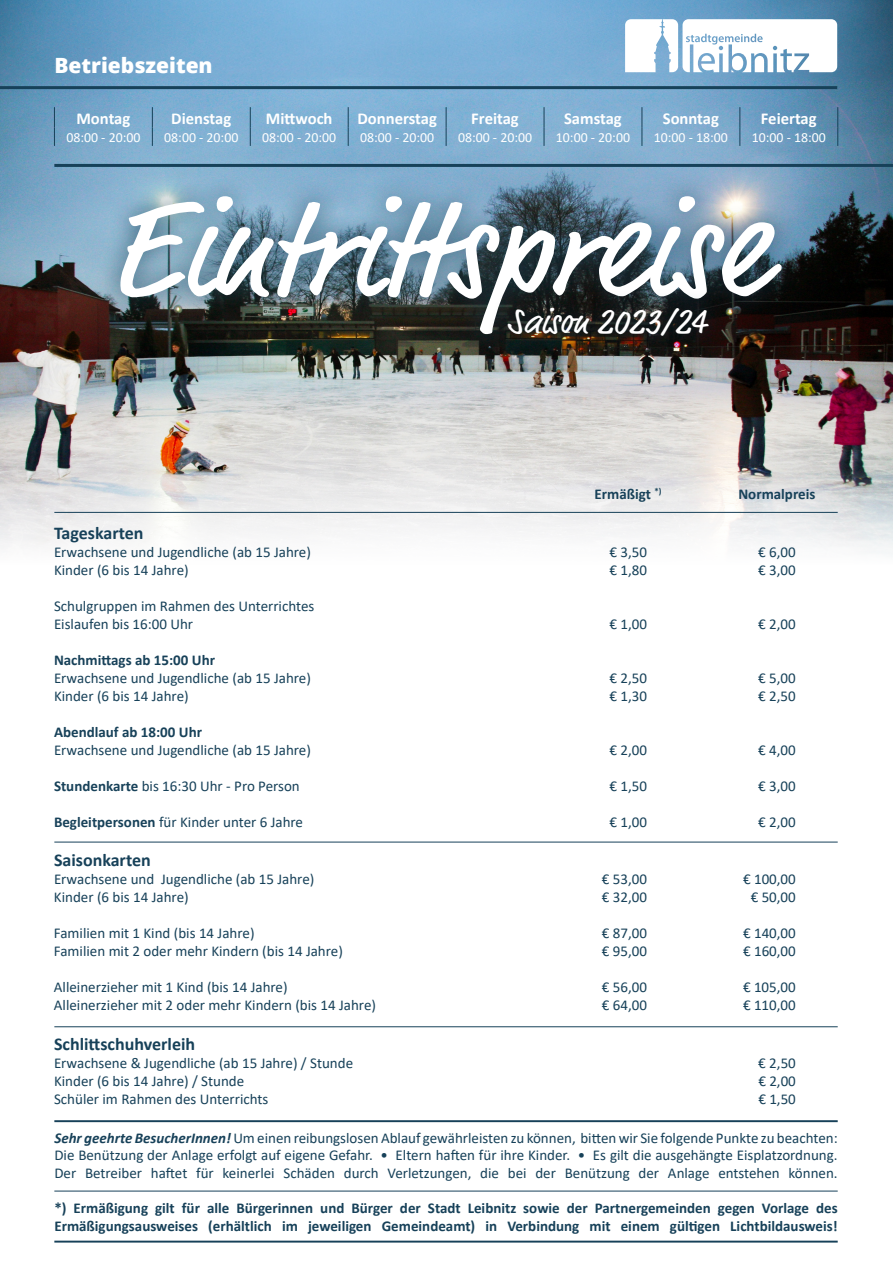
<style>
.page{position:relative;width:893px;height:1263px;background:#fff}
.page>*{position:absolute;margin:0;border:0;box-sizing:border-box;transform-origin:0 0}
.t1{font:139.5px "Market OT";color:#fff}
.t2{font:36px "Market OT";color:#fff}
.t3{font:800 21px "Open Sans";color:#fff}
.t4{font:700 18px "Calibri";color:#174159}
.t5{font:700 16.65px "Calibri";color:#fff}
.t6{font:15px/17.5px "Calibri";color:#174159}
.t7{font:700 15px/17.5px "Calibri";color:#174159}
.t8{font:13.8px "Calibri";color:#fff}
.s1{font-weight:700}
.s2{font-weight:700;font-style:italic}
</style>
<div class="page">
<img style="left:0;top:0;width:893px;height:554px">
<div style="left:98px;top:174px;width:705px;height:182px;background:#174159;opacity:.75"></div>
<div style="left:487px;top:286px;width:242px;height:71px;background:#174159;opacity:.75"></div>
<svg style="left:625px;top:19px;width:212px;height:53px"></svg>
<hr style="left:0;top:86px;width:837px;height:3px;background:#174159">
<svg style="left:54px;top:107px;width:1px;height:39px"></svg>
<svg style="left:152px;top:107px;width:1px;height:39px"></svg>
<svg style="left:250px;top:107px;width:1px;height:39px"></svg>
<svg style="left:348px;top:107px;width:1px;height:39px"></svg>
<svg style="left:446px;top:107px;width:1px;height:39px"></svg>
<svg style="left:544px;top:107px;width:1px;height:39px"></svg>
<svg style="left:642px;top:107px;width:1px;height:39px"></svg>
<svg style="left:740px;top:107px;width:1px;height:39px"></svg>
<svg style="left:837px;top:107px;width:1px;height:39px"></svg>
<hr style="left:54px;top:164px;width:839px;height:3px;background:#174159">
<hr style="left:54px;top:1120px;width:784px;height:2px;background:#174159">
<hr style="left:54px;top:1240px;width:784px;height:2px;background:#174159">
<hr style="left:54px;top:512px;width:784px;height:1px;background:#174159">
<hr style="left:54px;top:842px;width:784px;height:1px;background:#174159">
<hr style="left:54px;top:1026px;width:784px;height:1px;background:#174159">
<hr style="left:54px;top:1191px;width:784px;height:1px;background:#174159">
<h3 class="t3" style="left:54px;top:50px;width:160px">Betriebszeiten</h3>
<p class="t5" style="left:76px;top:106px;width:55px">Montag</p>
<p class="t5" style="left:171px;top:106px;width:62px">Dienstag</p>
<p class="t5" style="left:266px;top:106px;width:68px">Mittwoch</p>
<p class="t5" style="left:357px;top:106px;width:81px">Donnerstag</p>
<p class="t5" style="left:471px;top:106px;width:49px">Freitag</p>
<p class="t5" style="left:564px;top:106px;width:59px">Samstag</p>
<p class="t5" style="left:663px;top:106px;width:58px">Sonntag</p>
<p class="t5" style="left:761px;top:106px;width:57px">Feiertag</p>
<p class="t8" style="left:66px;top:128px;width:76px">08:00 - 20:00</p>
<p class="t8" style="left:164px;top:128px;width:76px">08:00 - 20:00</p>
<p class="t8" style="left:262px;top:128px;width:76px">08:00 - 20:00</p>
<p class="t8" style="left:360px;top:128px;width:76px">08:00 - 20:00</p>
<p class="t8" style="left:458px;top:128px;width:76px">08:00 - 20:00</p>
<p class="t8" style="left:556px;top:128px;width:76px">10:00 - 20:00</p>
<p class="t8" style="left:654px;top:128px;width:76px">10:00 - 18:00</p>
<p class="t8" style="left:752px;top:128px;width:76px">10:00 - 18:00</p>
<h1 class="t1" style="left:110px;top:166px;width:658px">Eintrittspreise</h1>
<h2 class="t2" style="left:507px;top:300px;width:201px">Saison 2023/24</h2>
<p class="t7" style="left:595px;top:485px;width:68px">Ermäßigt <sup>*)</sup></p>
<p class="t7" style="left:738px;top:485px;width:79px">Normalpreis</p>
<p class="t4" style="left:54px;top:520px;width:91px">Tageskarten</p>
<p class="t6" style="left:54px;top:543px;width:258px">Erwachsene und Jugendliche (ab 15 Jahre)</p>
<p class="t6" style="left:609px;top:543px;width:39px">€ 3,50</p>
<p class="t6" style="left:758px;top:543px;width:39px">€ 6,00</p>
<p class="t6" style="left:54px;top:561px;width:136px">Kinder (6 bis 14 Jahre)</p>
<p class="t6" style="left:609px;top:561px;width:39px">€ 1,80</p>
<p class="t6" style="left:758px;top:561px;width:39px">€ 3,00</p>
<p class="t6" style="left:54px;top:596px;width:262px;line-height:18px">Schulgruppen im Rahmen des Unterrichtes<br>Eislaufen bis 16:00 Uhr</p>
<p class="t6" style="left:609px;top:615px;width:39px">€ 1,00</p>
<p class="t6" style="left:758px;top:615px;width:39px">€ 2,00</p>
<p class="t7" style="left:54px;top:651px;width:163px">Nachmittags ab 15:00 Uhr</p>
<p class="t6" style="left:54px;top:669px;width:258px">Erwachsene und Jugendliche (ab 15 Jahre)</p>
<p class="t6" style="left:609px;top:669px;width:39px">€ 2,50</p>
<p class="t6" style="left:758px;top:669px;width:39px">€ 5,00</p>
<p class="t6" style="left:54px;top:687px;width:136px">Kinder (6 bis 14 Jahre)</p>
<p class="t6" style="left:609px;top:687px;width:39px">€ 1,30</p>
<p class="t6" style="left:758px;top:687px;width:39px">€ 2,50</p>
<p class="t7" style="left:54px;top:723px;width:150px">Abendlauf ab 18:00 Uhr</p>
<p class="t6" style="left:54px;top:741px;width:258px">Erwachsene und Jugendliche (ab 15 Jahre)</p>
<p class="t6" style="left:609px;top:741px;width:39px">€ 2,00</p>
<p class="t6" style="left:758px;top:741px;width:39px">€ 4,00</p>
<p class="t6" style="left:54px;top:777px;width:247px"><span class="s1">Stundenkarte</span> bis 16:30 Uhr - Pro Person</p>
<p class="t6" style="left:609px;top:777px;width:39px">€ 1,50</p>
<p class="t6" style="left:758px;top:777px;width:39px">€ 3,00</p>
<p class="t6" style="left:54px;top:813px;width:251px"><span class="s1">Begleitpersonen</span> für Kinder unter 6 Jahre</p>
<p class="t6" style="left:609px;top:813px;width:39px">€ 1,00</p>
<p class="t6" style="left:758px;top:813px;width:39px">€ 2,00</p>
<p class="t4" style="left:54px;top:848px;width:98px">Saisonkarten</p>
<p class="t6" style="left:54px;top:870px;width:262px">Erwachsene und Jugendliche (ab 15 Jahre)</p>
<p class="t6" style="left:602px;top:870px;width:47px">€ 53,00</p>
<p class="t6" style="left:743px;top:870px;width:54px">€ 100,00</p>
<p class="t6" style="left:54px;top:888px;width:136px">Kinder (6 bis 14 Jahre)</p>
<p class="t6" style="left:602px;top:888px;width:47px">€ 32,00</p>
<p class="t6" style="left:751px;top:888px;width:47px">€ 50,00</p>
<p class="t6" style="left:54px;top:924px;width:202px">Familien mit 1 Kind (bis 14 Jahre)</p>
<p class="t6" style="left:602px;top:924px;width:47px">€ 87,00</p>
<p class="t6" style="left:743px;top:924px;width:54px">€ 140,00</p>
<p class="t6" style="left:54px;top:942px;width:290px">Familien mit 2 oder mehr Kindern (bis 14 Jahre)</p>
<p class="t6" style="left:602px;top:942px;width:47px">€ 95,00</p>
<p class="t6" style="left:743px;top:942px;width:54px">€ 160,00</p>
<p class="t6" style="left:54px;top:978px;width:235px">Alleinerzieher mit 1 Kind (bis 14 Jahre)</p>
<p class="t6" style="left:602px;top:978px;width:47px">€ 56,00</p>
<p class="t6" style="left:743px;top:978px;width:54px">€ 105,00</p>
<p class="t6" style="left:54px;top:996px;width:324px">Alleinerzieher mit 2 oder mehr Kindern (bis 14 Jahre)</p>
<p class="t6" style="left:602px;top:996px;width:47px">€ 64,00</p>
<p class="t6" style="left:743px;top:996px;width:54px">€ 110,00</p>
<p class="t4" style="left:54px;top:1031px;width:143px">Schlittschuhverleih</p>
<p class="t6" style="left:54px;top:1054px;width:301px">Erwachsene &amp; Jugendliche (ab 15 Jahre) / Stunde</p>
<p class="t6" style="left:758px;top:1054px;width:39px">€ 2,50</p>
<p class="t6" style="left:54px;top:1072px;width:192px">Kinder (6 bis 14 Jahre) / Stunde</p>
<p class="t6" style="left:758px;top:1072px;width:39px">€ 2,00</p>
<p class="t6" style="left:54px;top:1090px;width:216px">Schüler im Rahmen des Unterrichts</p>
<p class="t6" style="left:758px;top:1090px;width:39px">€ 1,50</p>
<p class="t6" style="left:54px;top:1129px;width:785px;text-align:justify"><span class="s2">Sehr geehrte BesucherInnen!</span> Um einen reibungslosen Ablauf gewährleisten zu können, bitten wir Sie folgende Punkte zu beachten:<br>Die Benützung der Anlage erfolgt auf eigene Gefahr. • Eltern haften für ihre Kinder. • Es gilt die ausgehängte Eisplatzordnung.<br>Der Betreiber haftet für keinerlei Schäden durch Verletzungen, die bei der Benützung der Anlage entstehen können.</p>
<p class="t7" style="left:54px;top:1199px;width:785px">*) Ermäßigung gilt für alle Bürgerinnen und Bürger der Stadt Leibnitz sowie der Partnergemeinden gegen Vorlage des<br>Ermäßigungsausweises (erhältlich im jeweiligen Gemeindeamt) in Verbindung mit einem gültigen Lichtbildausweis!</p>
</div>
